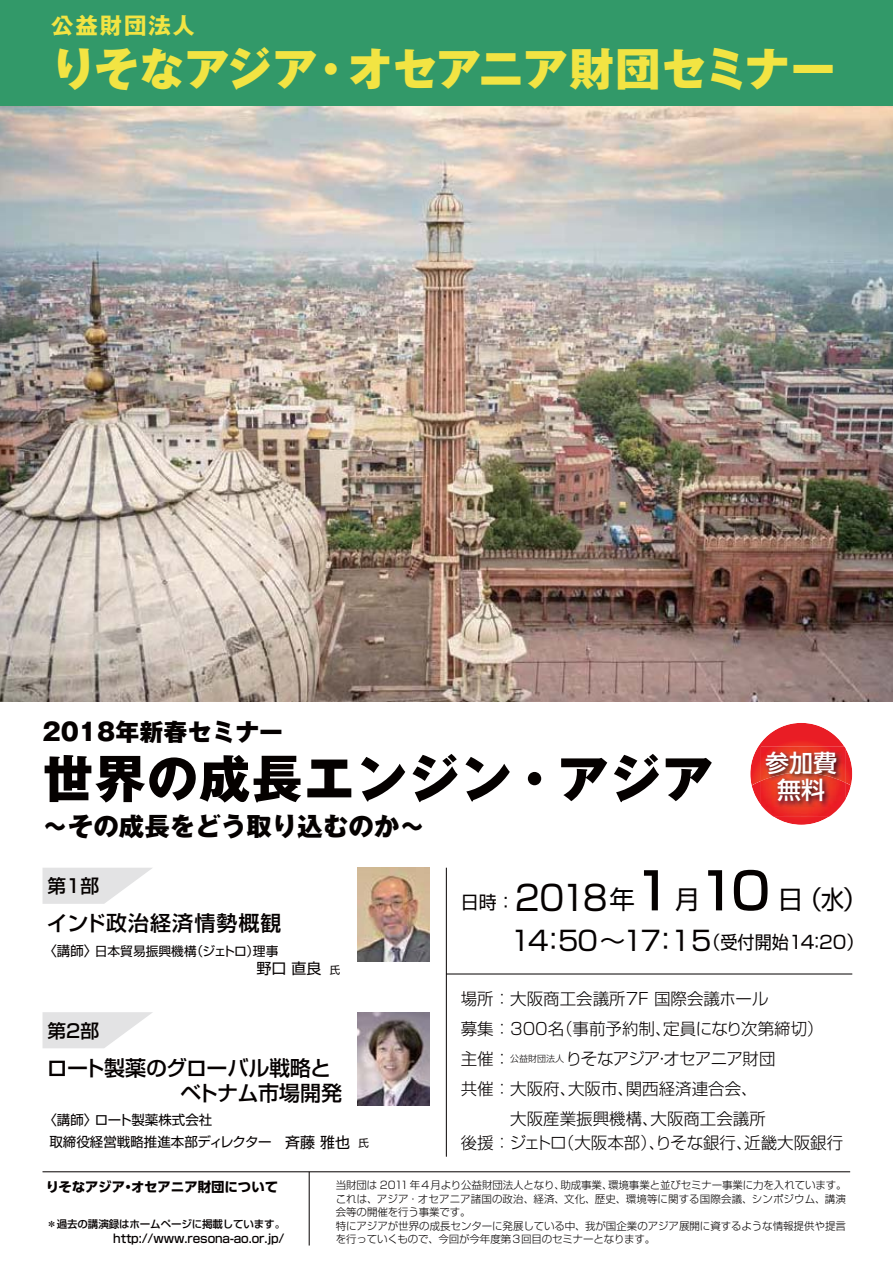
<style>
.page{position:relative;width:893px;height:1263px;background:#fff}
.page>*{position:absolute;margin:0;border:0;box-sizing:border-box;transform-origin:0 0}
.t1{font:51px "Gothic MB101 Pro Heavy 90 msp RKSJ H";letter-spacing:.025em;color:#050100}
.t2{font:45px "Gothic MB101 Pro Heavy 90 msp RKSJ H";letter-spacing:-.02em;color:#f2e443}
.t3{font:27px "Shin Go Pro Regular 90 msp RKSJ H";letter-spacing:-.075em;color:#050100}
.t4{font:25.5px "Shin Go Pro Regular 90 msp RKSJ H";color:#050100}
.t5{font:25.5px "Gothic MB101 Pro Heavy 90 msp RKSJ H";color:#050100}
.t6{font:24px "Gothic MB101 Pro Heavy 90 msp RKSJ H";color:#050100}
.t7{font:24px/27px "UD Shin Go Pro Medium 90 msp RKSJ H";color:#fff;text-align:center}
.t8{font:22.5px "Gothic MB101 Pro Bold 90 msp RKSJ H";letter-spacing:.08em;color:#f2e443}
.t9{font:21px/25.5px "Shin Go Pro Medium 90 msp RKSJ H";letter-spacing:-.025em;color:#050100}
.t10{font:21px "Shin Go Pro Medium 90 msp RKSJ H";letter-spacing:.05em;color:#050100}
.t11{font:18.75px "Shin Go Pro Medium 90 msp RKSJ H";color:#050100}
.t12{font:16.5px "Shin Go Pro Light 90 msp RKSJ H";color:#050100}
.t13{font:16.5px "Shin Go Pro Light 90 msp RKSJ H";letter-spacing:-.035em;color:#050100}
.t14{font:15px "Shin Go Pro Regular 90 msp RKSJ H";color:#050100}
.t15{font:13.5px/21.8px "Shin Go Pro Regular 90 msp RKSJ H";color:#050100}
.t16{font:13.5px "UD Shin Go Pro Bold 90 msp RKSJ H";letter-spacing:-.005em;color:#050100}
.t17{font:12.75px "Shin Go Pro Regular 90 msp RKSJ H";color:#050100}
.t18{font:12px "Shin Go Pro Medium 90 msp RKSJ H";letter-spacing:-.005em;color:#050100}
.t19{font:10.5px/13.5px "Shin Go Pro Light 90 msp RKSJ H";letter-spacing:-.01em;color:#050100}
.t20{font:10.5px "Shin Go Pro Medium 90 msp RKSJ H";letter-spacing:-.015em;color:#050100}
.s1{font-size:13.5px}
.s2{font-size:10.5px}
.s3{font-size:18px}
.s4{font-size:34.5px}
.s5{font-family:"Shin Go Pro Medium 90 msp RKSJ H";font-size:51px}
.s6{font-size:15px}
</style>
<div class="page">
<div style="left:0;top:0;width:893px;height:107px;background:#329969"></div>
<img style="left:0;top:107px;width:893px;height:595px">
<hr style="left:446px;top:868px;width:1px;height:289px;background:#050100">
<hr style="left:446px;top:974px;width:406px;height:1px;background:#050100">
<hr style="left:43px;top:1172px;width:807px;height:1px;background:#050100">
<hr style="left:309px;top:1172px;width:1px;height:74px;background:#050100">
<svg style="left:750px;top:723px;width:102px;height:102px"></svg>
<img style="left:761px;top:783px;width:85px;height:34px">
<img style="left:761px;top:747px;width:85px;height:36px">
<svg style="left:43px;top:868px;width:109px;height:36px"></svg>
<svg style="left:43px;top:1012px;width:110px;height:36px"></svg>
<img style="left:357px;top:868px;width:72px;height:93px">
<img style="left:357px;top:1012px;width:72px;height:94px">
<h3 class="t8" style="left:51px;top:17px;width:145px">公益財団法人</h3>
<h2 class="t2" style="left:51px;top:52px;width:786px">りそなアジア・オセアニア財団セミナー</h2>
<h3 class="t6" style="left:43px;top:723px;width:242px">2018年新春セミナー</h3>
<h1 class="t1" style="left:43px;top:760px;width:672px">世界の成長エンジン・アジア</h1>
<h3 class="t5" style="left:43px;top:816px;width:384px">～その成長をどう取り込むのか～</h3>
<h3 class="t11" style="left:48px;top:879px;width:53px">第1部</h3>
<h3 class="t10" style="left:47px;top:916px;width:236px">インド政治経済情勢概観</h3>
<p class="t17" style="left:43px;top:946px;width:237px"><span class="s1">〈講師〉</span>日本貿易振興機構（ジェトロ）理事</p>
<h3 class="t14" style="left:256px;top:963px;width:85px">野口 直良 <span class="s2">氏</span></h3>
<h3 class="t7" style="left:765px;top:753px;width:73px">参加費無料</h3>
<h3 class="t4" style="left:461px;top:890px;width:409px"><span class="s3">日時：</span><span class="s4">2018</span>年<span class="s5">1</span>月<span class="s5">10</span> 日（水）</h3>
<h3 class="t3" style="left:510px;top:931px;width:356px">14：50～17：15<span class="s3">（受付開始14：20）</span></h3>
<h3 class="t11" style="left:48px;top:1024px;width:53px">第2部</h3>
<h3 class="t9" style="left:47px;top:1058px;width:297px">ロート製薬のグローバル戦略と　　　　　　 ベトナム市場開発</h3>
<p class="t15" style="left:49px;top:1111px;width:321px;text-indent:-6px">〈講師〉ロート製薬株式会社<br>取締役経営戦略推進本部ディレクター　<span class="s6">斉藤 雅也</span> <span class="s2">氏</span></p>
<h3 class="t12" style="left:461px;top:992px;width:309px">場所：大阪商工会議所7F 国際会議ホール</h3>
<h3 class="t12" style="left:461px;top:1022px;width:364px">募集：300名（事前予約制、定員になり次第締切）</h3>
<h3 class="t13" style="left:461px;top:1052px;width:316px">主催：<sup>公益財団法人</sup> りそなアジア・オセアニア財団</h3>
<h3 class="t12" style="left:461px;top:1082px;width:298px">共催：大阪府、大阪市、関西経済連合会、</h3>
<h3 class="t12" style="left:510px;top:1112px;width:257px">大阪産業振興機構、大阪商工会議所</h3>
<h3 class="t12" style="left:461px;top:1136px;width:384px">後援：ジェトロ（大阪本部）、りそな銀行、近畿大阪銀行</h3>
<p class="t16" style="left:46px;top:1182px;width:234px">りそなアジア・オセアニア財団について</p>
<p class="t19" style="left:336px;top:1180px;width:512px">当財団は 2011年４月より公益財団法人となり、助成事業、環境事業と並びセミナー事業に力を入れています。これは、アジア・オセアニア諸国の政治、経済、文化、歴史、環境等に関する国際会議、シンポジウム、講演会等の開催を行う事業です。<br>特にアジアが世界の成長センターに発展している中、我が国企業のアジア展開に資するような情報提供や提言を行っていくもので、今回が今年度第３回目のセミナーとなります。</p>
<p class="t20" style="left:47px;top:1220px;width:240px">＊過去の講演録はホームページに掲載しています。</p>
<p class="t18" style="left:113px;top:1234px;width:173px">http://www.resona-ao.or.jp/</p>
</div>
